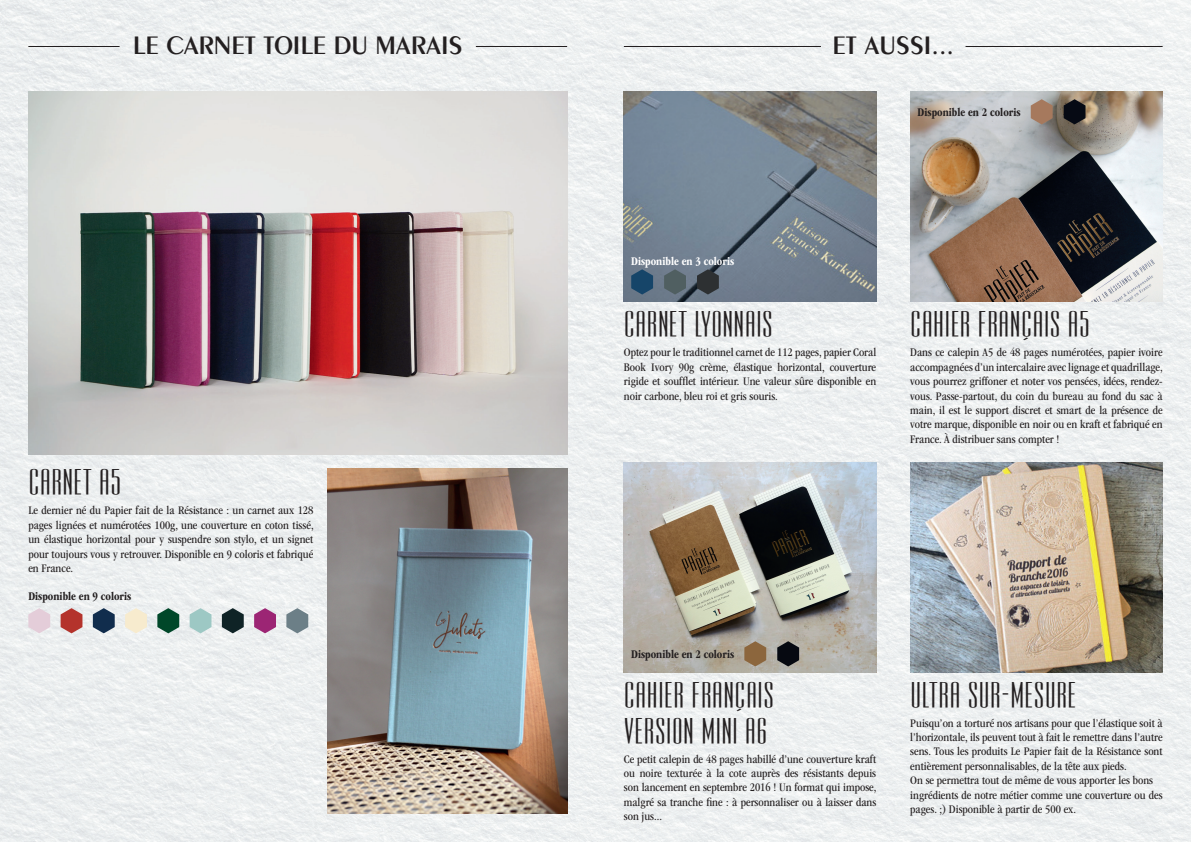
<style>
.page{position:relative;width:1191px;height:842px;background:#fff}
.page>*{position:absolute;margin:0;border:0;box-sizing:border-box;transform-origin:0 0}
.t1{font:30px/36px "Ultra Condensed Sans Serif";color:#231f20}
.t2{font:600 27px "Peignot LT Std";color:#231f20}
.t3{font:condensed 12px/14.4px "ITC Garamond Std";color:#231f20;text-align:justify}
.t4{font:700 condensed 12px "ITC Garamond Std";color:#231f20}
.t5{font:700 condensed 12px "ITC Garamond Std";color:#fff}
</style>
<div class="page">
<img style="left:0;top:0;width:1191px;height:842px">
<hr style="left:476px;top:46px;width:91px;height:1px;background:#231f20">
<hr style="left:965px;top:46px;width:197px;height:1px;background:#231f20">
<hr style="left:28px;top:46px;width:92px;height:1px;background:#231f20">
<hr style="left:624px;top:46px;width:197px;height:1px;background:#231f20">
<img style="left:624px;top:91px;width:252px;height:211px">
<img style="left:28px;top:91px;width:539px;height:364px">
<img style="left:327px;top:468px;width:240px;height:346px">
<img style="left:624px;top:462px;width:252px;height:211px">
<img style="left:910px;top:91px;width:252px;height:211px">
<img style="left:910px;top:462px;width:252px;height:211px">
<svg style="left:631px;top:269px;width:22px;height:26px"></svg>
<svg style="left:28px;top:608px;width:22px;height:25px"></svg>
<svg style="left:125px;top:608px;width:22px;height:25px"></svg>
<svg style="left:222px;top:608px;width:22px;height:25px"></svg>
<svg style="left:1030px;top:99px;width:22px;height:25px"></svg>
<svg style="left:664px;top:269px;width:22px;height:26px"></svg>
<svg style="left:61px;top:608px;width:21px;height:25px"></svg>
<svg style="left:157px;top:608px;width:22px;height:25px"></svg>
<svg style="left:254px;top:608px;width:22px;height:25px"></svg>
<svg style="left:1063px;top:99px;width:22px;height:25px"></svg>
<svg style="left:697px;top:269px;width:22px;height:26px"></svg>
<svg style="left:93px;top:608px;width:22px;height:25px"></svg>
<svg style="left:190px;top:608px;width:21px;height:25px"></svg>
<svg style="left:286px;top:608px;width:22px;height:25px"></svg>
<svg style="left:744px;top:641px;width:22px;height:25px"></svg>
<svg style="left:777px;top:641px;width:22px;height:25px"></svg>
<h2 class="t2" style="left:133px;top:29px;width:331px">LE CARNET TOILE DU MARAIS</h2>
<h2 class="t2" style="left:832px;top:29px;width:123px">ET AUSSI...</h2>
<h1 class="t1" style="left:28px;top:464px;width:94px">CARNET A5</h1>
<p class="t3" style="left:28px;top:503px;width:287px">Le dernier né du Papier fait de la Résistance : un carnet aux 128 pages lignées et numérotées 100g, une couverture en coton tissé, un élastique horizontal pour y suspendre son stylo, et un signet pour toujours vous y retrouver. Disponible en 9 coloris et fabriqué en France.</p>
<p class="t4" style="left:28px;top:589px;width:105px">Disponible en 9 coloris</p>
<p class="t4" style="left:917px;top:106px;width:105px">Disponible en 2 coloris</p>
<p class="t5" style="left:631px;top:254px;width:105px">Disponible en 3 coloris</p>
<h1 class="t1" style="left:624px;top:306px;width:151px">CARNET LYONNAIS</h1>
<p class="t3" style="left:624px;top:345px;width:254px">Optez pour le traditionnel carnet de 112 pages, papier Coral Book Ivory 90g crème, élastique horizontal, couverture rigide et soufflet intérieur. Une valeur sûre disponible en noir carbone, bleu roi et gris souris.</p>
<h1 class="t1" style="left:910px;top:306px;width:181px">CAHIER FRANÇAIS A5</h1>
<p class="t3" style="left:910px;top:345px;width:254px">Dans ce calepin A5 de 48 pages numérotées, papier ivoire accompagnées d’un intercalaire avec lignage et quadrillage, vous pourrez griffoner et noter vos pensées, idées, rendez&shy;vous. Passe-partout, du coin du bureau au fond du sac à main, il est le support discret et smart de la présence de votre marque, disponible en noir ou en kraft et fabriqué en France. À distribuer sans compter !</p>
<p class="t4" style="left:631px;top:647px;width:105px">Disponible en 2 coloris</p>
<h1 class="t1" style="left:624px;top:676px;width:152px">CAHIER FRANÇAIS<br>VERSION MINI A6</h1>
<p class="t3" style="left:624px;top:752px;width:254px">Ce petit calepin de 48 pages habillé d’une couverture kraft ou noire texturée à la cote auprès des résistants depuis son lancement en septembre 2016 ! Un format qui impose, malgré sa tranche fine : à personnaliser ou à laisser dans son jus...</p>
<h1 class="t1" style="left:910px;top:676px;width:168px">ULTRA SUR-MESURE</h1>
<p class="t3" style="left:910px;top:716px;width:254px;text-align:left">Puisqu’on a torturé nos artisans pour que l’élastique soit à l’horizontale, ils peuvent tout à fait le remettre dans l’autre sens. Tous les produits Le Papier fait de la Résistance sont entièrement personnalisables, de la tête aux pieds.<br>On se permettra tout de même de vous apporter les bons ingrédients de notre métier comme une couverture ou des pages. ;) Disponible à partir de 500 ex.</p>
</div>
